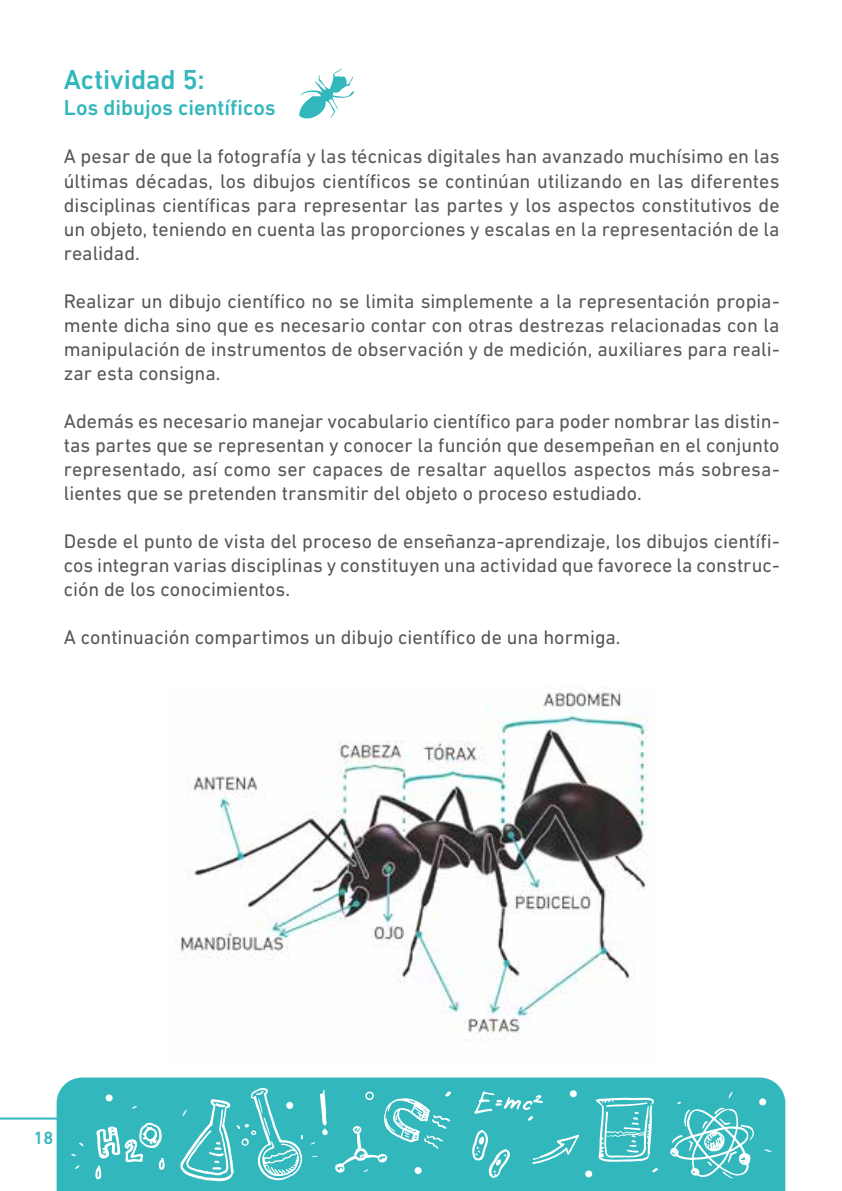
<style>
.page{position:relative;width:842px;height:1191px;background:#fff}
.page>*{position:absolute;margin:0;border:0;box-sizing:border-box;transform-origin:0 0}
.t1{font:500 28px "DIN Next LT Pro";color:#31b7bc}
.t2{font:500 22px "DIN Next LT Pro";letter-spacing:-.005em;color:#31b7bc}
.t3{font:20px/24px "DIN Next LT Pro";color:#575756;text-align:justify}
.t4{font:500 18px "DIN Next LT Pro";color:#31b7bc}
</style>
<div class="page">
<div style="left:57px;top:1077px;width:728px;height:114px;background:#31b7bc"></div>
<div style="left:585px;top:1170px;width:7px;height:7px;background:#fff;border-radius:50%"></div>
<div style="left:570px;top:1090px;width:7px;height:7px;background:#fff;border-radius:50%"></div>
<div style="left:106px;top:1094px;width:7px;height:7px;background:#fff;border-radius:50%"></div>
<div style="left:759px;top:1098px;width:7px;height:7px;background:#fff;border-radius:50%"></div>
<svg style="left:75px;top:1165px;width:5px;height:4px"></svg>
<svg style="left:71px;top:1153px;width:6px;height:3px"></svg>
<svg style="left:79px;top:1142px;width:5px;height:4px"></svg>
<svg style="left:311px;top:1141px;width:5px;height:3px"></svg>
<svg style="left:312px;top:1155px;width:6px;height:2px"></svg>
<svg style="left:132px;top:1106px;width:5px;height:3px"></svg>
<svg style="left:764px;top:1149px;width:8px;height:3px"></svg>
<svg style="left:652px;top:1168px;width:6px;height:4px"></svg>
<svg style="left:532px;top:1134px;width:47px;height:30px"></svg>
<svg style="left:335px;top:1090px;width:117px;height:83px;background:#4abfc4"></svg>
<svg style="left:596px;top:1097px;width:58px;height:64px;background:#66c9cd"></svg>
<svg style="left:472px;top:1129px;width:38px;height:49px;background:#5ac5c9"></svg>
<svg style="left:670px;top:1091px;width:84px;height:87px;background:#5cc6ca"></svg>
<svg style="left:320px;top:1089px;width:8px;height:46px"></svg>
<svg style="left:474px;top:1091px;width:69px;height:29px;background:#53c2c7"></svg>
<svg style="left:180px;top:1087px;width:123px;height:94px;background:#53c3c7"></svg>
<svg style="left:95px;top:1122px;width:70px;height:57px"></svg>
<hr style="left:0;top:1117px;width:58px;height:2px;background:#31b7bc">
<img style="left:176px;top:687px;width:472px;height:354px">
<svg style="left:299px;top:68px;width:55px;height:51px"></svg>
<h1 class="t1" style="left:64px;top:63px;width:142px">Actividad 5:</h1>
<p class="t2" style="left:64px;top:95px;width:213px">Los dibujos científicos</p>
<p class="t3" style="left:64px;top:144px;width:717px">A pesar de que la fotografía y las técnicas digitales han avanzado muchísimo en las últimas décadas, los dibujos científicos se continúan utilizando en las diferentes disciplinas científicas para representar las partes y los aspectos constitutivos de un objeto, teniendo en cuenta las proporciones y escalas en la representación de la realidad.</p>
<p class="t3" style="left:64px;top:288px;width:717px">Realizar un dibujo científico no se limita simplemente a la representación propia&shy;mente dicha sino que es necesario contar con otras destrezas relacionadas con la manipulación de instrumentos de observación y de medición, auxiliares para reali&shy;zar esta consigna.</p>
<p class="t3" style="left:64px;top:408px;width:717px">Además es necesario manejar vocabulario científico para poder nombrar las distin&shy;tas partes que se representan y conocer la función que desempeñan en el conjunto representado, así como ser capaces de resaltar aquellos aspectos más sobresa&shy;lientes que se pretenden transmitir del objeto o proceso estudiado.</p>
<p class="t3" style="left:64px;top:528px;width:717px">Desde el punto de vista del proceso de enseñanza-aprendizaje, los dibujos científi&shy;cos integran varias disciplinas y constituyen una actividad que favorece la construc&shy;ción de los conocimientos.</p>
<p class="t3" style="left:64px;top:624px;width:558px">A continuación compartimos un dibujo científico de una hormiga.</p>
<p class="t4" style="left:34px;top:1127px;width:21px">18</p>
</div>
